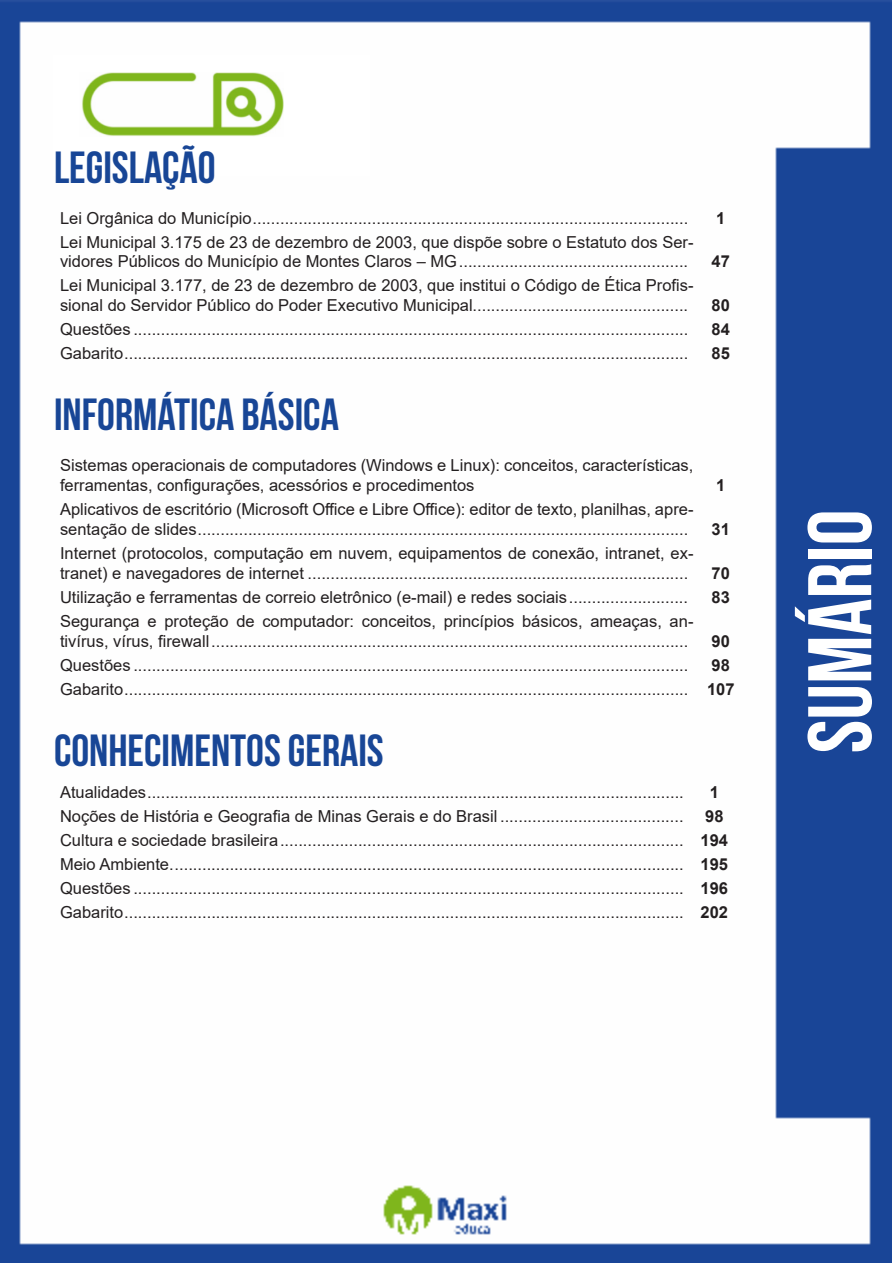
<style>
.page{position:relative;width:893px;height:1263px;background:#fff}
.page>*{position:absolute;margin:0;border:0;box-sizing:border-box;transform-origin:0 0}
.t1{font:700 90px "Bebas Neue";color:#fff}
.t2{font:700 45px "Bebas Neue";color:#184696}
.ALTERNATIVAS{font:16.5px/19.8px "Arial";color:#231f20}
.TÍTULO_MATÉRIA{font:16.5px/19.8px "Arial";color:#231f20}
.ALTERNATIVAS-2{font:700 16.5px "Arial";color:#231f20}
.INDICE{font:700 16.5px "Arial";color:#231f20}
.TÍTULO_MATÉRIA-2{font:700 16.5px "Arial";color:#231f20}
</style>
<div class="page">
<img style="left:0;top:0;width:892px;height:1263px">
<div style="left:53px;top:55px;width:317px;height:121px;background:#fff"></div>
<img style="left:82px;top:72px;width:201px;height:64px">
<p class="t2" style="left:54px;top:142px;width:163px">LEGISLAÇÃO</p>
<p class="ALTERNATIVAS" style="left:60px;top:208px;width:630px">Lei Orgânica do Município...............................................................................................</p>
<p class="INDICE" style="left:716px;top:206px;width:11px">1</p>
<p class="ALTERNATIVAS" style="left:60px;top:232px;width:635px">Lei Municipal 3.175 de 23 de dezembro de 2003, que dispõe sobre o Estatuto dos Ser&shy;vidores Públicos do Município de Montes Claros – MG..................................................</p>
<p class="INDICE" style="left:712px;top:250px;width:20px">47</p>
<p class="ALTERNATIVAS" style="left:60px;top:276px;width:635px">Lei Municipal 3.177, de 23 de dezembro de 2003, que institui o Código de Ética Profis&shy;sional do Servidor Público do Poder Executivo Municipal...............................................</p>
<p class="INDICE" style="left:712px;top:294px;width:20px">80</p>
<p class="ALTERNATIVAS" style="left:60px;top:319px;width:630px">Questões .........................................................................................................................</p>
<p class="INDICE" style="left:712px;top:318px;width:20px">84</p>
<p class="ALTERNATIVAS" style="left:60px;top:343px;width:630px">Gabarito...........................................................................................................................</p>
<p class="INDICE" style="left:712px;top:342px;width:20px">85</p>
<p class="t2" style="left:54px;top:390px;width:286px">INFORMÁTICA BÁSICA</p>
<p class="TÍTULO_MATÉRIA" style="left:60px;top:455px;width:635px">Sistemas operacionais de computadores (Windows e Linux): conceitos, características, ferramentas, configurações, acessórios e procedimentos</p>
<p class="TÍTULO_MATÉRIA-2" style="left:716px;top:474px;width:11px">1</p>
<p class="ALTERNATIVAS" style="left:60px;top:499px;width:635px">Aplicativos de escritório (Microsoft Office e Libre Office): editor de texto, planilhas, apre&shy;sentação de slides...........................................................................................................</p>
<p class="ALTERNATIVAS" style="left:60px;top:543px;width:635px">Internet (protocolos, computação em nuvem, equipamentos de conexão, intranet, ex&shy;tranet) e navegadores de internet ...................................................................................</p>
<p class="ALTERNATIVAS-2" style="left:712px;top:517px;width:20px">31</p>
<p class="ALTERNATIVAS-2" style="left:712px;top:561px;width:20px">70</p>
<p class="ALTERNATIVAS" style="left:60px;top:587px;width:630px">Utilização e ferramentas de correio eletrônico (e-mail) e redes sociais..........................</p>
<p class="ALTERNATIVAS-2" style="left:712px;top:585px;width:20px">83</p>
<p class="ALTERNATIVAS" style="left:60px;top:611px;width:635px">Segurança e proteção de computador: conceitos, princípios básicos, ameaças, an&shy;tivírus, vírus, firewall........................................................................................................</p>
<p class="ALTERNATIVAS-2" style="left:712px;top:629px;width:20px">90</p>
<p class="ALTERNATIVAS" style="left:60px;top:655px;width:630px">Questões .........................................................................................................................</p>
<p class="ALTERNATIVAS-2" style="left:712px;top:653px;width:20px">98</p>
<p class="ALTERNATIVAS" style="left:60px;top:679px;width:630px">Gabarito...........................................................................................................................</p>
<p class="ALTERNATIVAS-2" style="left:707px;top:677px;width:29px">107</p>
<p class="t2" style="left:54px;top:725px;width:331px">CONHECIMENTOS GERAIS</p>
<p class="TÍTULO_MATÉRIA" style="left:60px;top:782px;width:625px">Atualidades.....................................................................................................................</p>
<p class="TÍTULO_MATÉRIA-2" style="left:710px;top:781px;width:11px">1</p>
<p class="ALTERNATIVAS" style="left:60px;top:806px;width:625px">Noções de História e Geografia de Minas Gerais e do Brasil ........................................</p>
<p class="ALTERNATIVAS-2" style="left:705px;top:805px;width:20px">98</p>
<p class="ALTERNATIVAS" style="left:60px;top:830px;width:625px">Cultura e sociedade brasileira........................................................................................</p>
<p class="ALTERNATIVAS-2" style="left:701px;top:829px;width:29px">194</p>
<p class="ALTERNATIVAS" style="left:60px;top:854px;width:625px">Meio Ambiente................................................................................................................</p>
<p class="ALTERNATIVAS-2" style="left:701px;top:853px;width:29px">195</p>
<p class="ALTERNATIVAS" style="left:60px;top:878px;width:625px">Questões ........................................................................................................................</p>
<p class="ALTERNATIVAS-2" style="left:701px;top:877px;width:29px">196</p>
<p class="ALTERNATIVAS" style="left:60px;top:902px;width:625px">Gabarito..........................................................................................................................</p>
<p class="ALTERNATIVAS-2" style="left:701px;top:901px;width:29px">202</p>
<h1 class="t1" style="left:791px;top:753px;width:245px;rotate:-90deg">SUMÁRIO</h1>
</div>
